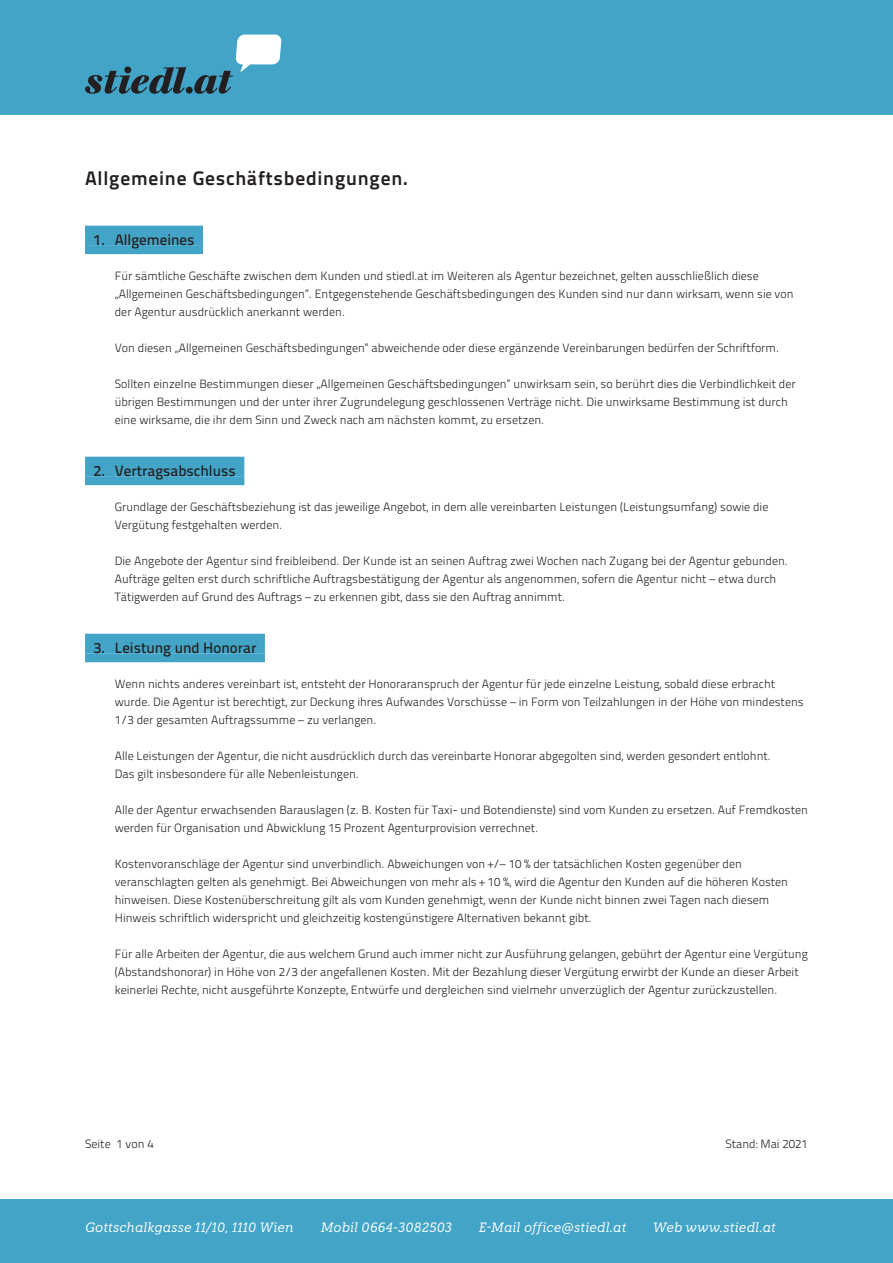
<style>
.page{position:relative;width:893px;height:1263px;background:#fff}
.page>*{position:absolute;margin:0;border:0;box-sizing:border-box;transform-origin:0 0}
.t1{font:69px "Stiedl Logo";color:#231f20}
.t2{font:19.5px "Titillium Text 25 L 800 wt";letter-spacing:.04em;color:#231f20}
.t3{font:15px "Titillium Text 25 L 600 wt";color:#231f20}
.t4{font:italic 13.5px "Knile";letter-spacing:.01em;color:#fff}
.t5{font:12px/18px "Titillium Text 25 L 250 wt";color:#231f20}
.s1{color:#fff}
</style>
<div class="page">
<div style="left:0;top:0;width:893px;height:115px;background:#42a4c7"></div>
<div style="left:0;top:1199px;width:893px;height:64px;background:#42a4c7"></div>
<div style="left:85px;top:226px;width:118px;height:19px;background:#42a4c7"></div>
<div style="left:85px;top:245px;width:118px;height:9px;background:#42a4c7"></div>
<div style="left:85px;top:457px;width:159px;height:19px;background:#42a4c7"></div>
<div style="left:85px;top:476px;width:159px;height:9px;background:#42a4c7"></div>
<div style="left:85px;top:634px;width:180px;height:19px;background:#42a4c7"></div>
<div style="left:85px;top:653px;width:180px;height:9px;background:#42a4c7"></div>
<h1 class="t1" style="left:85px;top:29px;width:198px">n<span class="s1">N</span></h1>
<h2 class="t2" style="left:85px;top:163px;width:324px">Allgemeine Geschäftsbedingungen.</h2>
<p class="t3" style="left:94px;top:229px;width:102px">1. Allgemeines</p>
<p class="t5" style="left:115px;top:266px;width:680px">Für sämtliche Geschäfte zwischen dem Kunden und stiedl.at im Weiteren als Agentur bezeichnet, gelten ausschließlich diese „Allgemeinen Geschäftsbedingungen“. Entgegenstehende Geschäftsbedingungen des Kunden sind nur dann wirksam, wenn sie von der Agentur ausdrücklich anerkannt werden.</p>
<p class="t5" style="left:115px;top:338px;width:666px">Von diesen „Allgemeinen Geschäftsbedingungen“ abweichende oder diese ergänzende Vereinbarungen bedürfen der Schriftform.</p>
<p class="t5" style="left:115px;top:374px;width:682px">Sollten einzelne Bestimmungen dieser „Allgemeinen Geschäftsbedingungen“ unwirksam sein, so berührt dies die Verbindlichkeit der übrigen Bestimmungen und der unter ihrer Zugrundelegung geschlossenen Verträge nicht. Die unwirksame Bestimmung ist durch eine wirksame, die ihr dem Sinn und Zweck nach am nächsten kommt, zu ersetzen.</p>
<p class="t3" style="left:94px;top:460px;width:144px">2. Vertragsabschluss</p>
<p class="t5" style="left:115px;top:497px;width:655px">Grundlage der Geschäftsbeziehung ist das jeweilige Angebot, in dem alle vereinbarten Leistungen (Leistungsumfang) sowie die<br>Vergütung festgehalten werden.</p>
<p class="t5" style="left:115px;top:551px;width:675px">Die Angebote der Agentur sind freibleibend. Der Kunde ist an seinen Auftrag zwei Wochen nach Zugang bei der Agentur gebunden.<br>Aufträge gelten erst durch schriftliche Auftragsbestätigung der Agentur als angenommen, sofern die Agentur nicht – etwa durch<br>Tätigwerden auf Grund des Auftrags – zu erkennen gibt, dass sie den Auftrag annimmt.</p>
<p class="t3" style="left:94px;top:637px;width:164px">3. Leistung und Honorar</p>
<p class="t5" style="left:115px;top:674px;width:690px">Wenn nichts anderes vereinbart ist, entsteht der Honoraranspruch der Agentur für jede einzelne Leistung, sobald diese erbracht wurde. Die Agentur ist berechtigt, zur Deckung ihres Aufwandes Vorschüsse – in Form von Teilzahlungen in der Höhe von mindestens<br>1/3 der gesamten Auftragssumme – zu verlangen.</p>
<p class="t5" style="left:115px;top:746px;width:658px">Alle Leistungen der Agentur, die nicht ausdrücklich durch das vereinbarte Honorar abgegolten sind, werden gesondert entlohnt.<br>Das gilt insbesondere für alle Nebenleistungen.</p>
<p class="t5" style="left:115px;top:800px;width:695px">Alle der Agentur erwachsenden Barauslagen (z. B. Kosten für Taxi- und Botendienste) sind vom Kunden zu ersetzen. Auf Fremdkosten werden für Organisation und Abwicklung 15 Prozent Agenturprovision verrechnet.</p>
<p class="t5" style="left:115px;top:854px;width:675px">Kostenvoranschläge der Agentur sind unverbindlich. Abweichungen von +/– 10 % der tatsächlichen Kosten gegenüber den veranschlagten gelten als genehmigt. Bei Abweichungen von mehr als + 10 %, wird die Agentur den Kunden auf die höheren Kosten hinweisen. Diese Kostenüberschreitung gilt als vom Kunden genehmigt, wenn der Kunde nicht binnen zwei Tagen nach diesem Hinweis schriftlich widerspricht und gleichzeitig kostengünstigere Alternativen bekannt gibt.</p>
<p class="t5" style="left:115px;top:944px;width:695px">Für alle Arbeiten der Agentur, die aus welchem Grund auch immer nicht zur Ausführung gelangen, gebührt der Agentur eine Vergütung (Abstandshonorar) in Höhe von 2/3 der angefallenen Kosten. Mit der Bezahlung dieser Vergütung erwirbt der Kunde an dieser Arbeit keinerlei Rechte, nicht ausgeführte Konzepte, Entwürfe und dergleichen sind vielmehr unverzüglich der Agentur zurückzustellen.</p>
<p class="t5" style="left:85px;top:1134px;width:70px">Seite 1 von 4</p>
<p class="t5" style="left:725px;top:1134px;width:84px">Stand: Mai 2021</p>
<p class="t4" style="left:85px;top:1219px;width:210px">Gottschalkgasse 11/10, 1110 Wien</p>
<p class="t4" style="left:321px;top:1219px;width:133px">Mobil 0664-3082503</p>
<p class="t4" style="left:479px;top:1219px;width:149px">E-Mail office@stiedl.at</p>
<p class="t4" style="left:653px;top:1219px;width:124px">Web www.stiedl.at</p>
</div>
